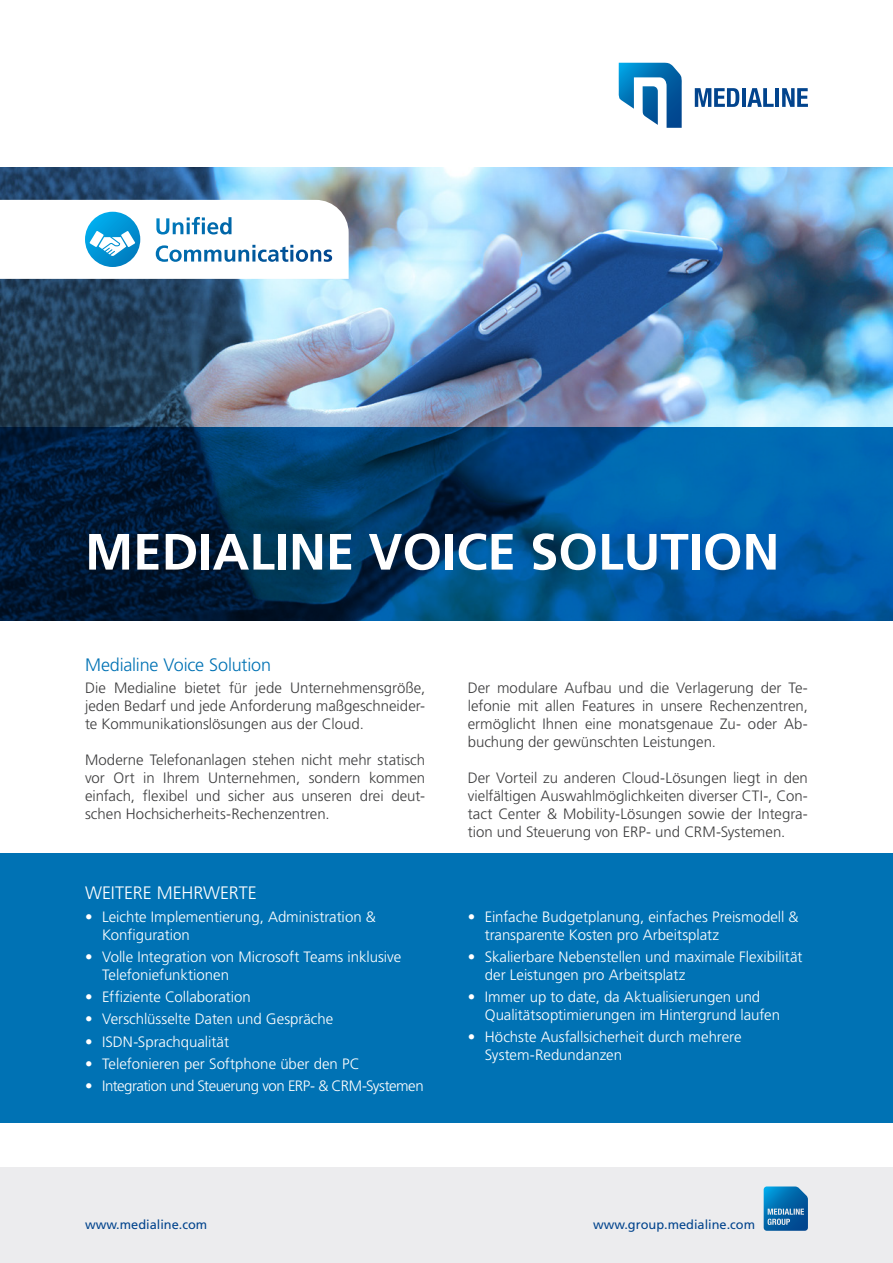
<style>
.page{position:relative;width:893px;height:1263px;background:#fff}
.page>*{position:absolute;margin:0;border:0;box-sizing:border-box;transform-origin:0 0}
._01_Data_Headline_2zeilig{font:700 51px "Frutiger LT Pro";color:#fff}
._07_Zwischenüberschrift_blau{font:300 18px "Frutiger LT Pro";letter-spacing:-.01em;color:#0072b4}
._07_Zwischenüberschrift_weiss{font:300 18px "Frutiger LT Pro";letter-spacing:-.005em;color:#fff}
._04_Data_Fließtext_grau{font:300 15px/18px "Frutiger LT Pro";color:#3e3e3f;text-align:justify}
.t1{font:300 15px/18px "Frutiger LT Pro";letter-spacing:-.005em;color:#fff}
.t2{font:300 15px "Frutiger LT Pro";letter-spacing:-.035em;color:#fff}
.t3{font:12.75px "Frutiger LT Pro";color:#02448d}
</style>
<div class="page">
<img style="left:0;top:168px;width:893px;height:259px">
<svg style="left:0;top:200px;width:349px;height:79px"></svg>
<svg style="left:0;top:427px;width:893px;height:194px;background:#004074"></svg>
<div style="left:0;top:853px;width:893px;height:270px;background:#0072b4"></div>
<div style="left:0;top:1167px;width:893px;height:96px;background:#ececee"></div>
<svg style="left:764px;top:1186px;width:44px;height:45px;background:#237ab4"></svg>
<svg style="left:695px;top:88px;width:44px;height:19px"></svg>
<hr style="left:742px;top:88px;width:4px;height:19px;background:#02448d">
<svg style="left:747px;top:88px;width:27px;height:19px"></svg>
<hr style="left:775px;top:88px;width:4px;height:19px;background:#02448d">
<svg style="left:782px;top:88px;width:26px;height:19px"></svg>
<svg style="left:618px;top:63px;width:64px;height:65px"></svg>
<p class="_01_Data_Headline_2zeilig" style="left:85px;top:521px;width:696px">MEDIALINE VOICE SOLUTION</p>
<p class="_07_Zwischenüberschrift_blau" style="left:85px;top:654px;width:188px">Medialine Voice Solution</p>
<p class="_04_Data_Fließtext_grau" style="left:85px;top:679px;width:342px">Die Medialine bietet für jede Unternehmensgröße, jeden Bedarf und jede Anforderung maßgeschneider&shy;te Kommunikationslösungen aus der Cloud.</p>
<p class="_04_Data_Fließtext_grau" style="left:85px;top:751px;width:342px">Moderne Telefonanlagen stehen nicht mehr statisch vor Ort in Ihrem Unternehmen, sondern kommen einfach, flexibel und sicher aus unseren drei deut&shy;schen Hochsicherheits-Rechenzentren.</p>
<p class="_07_Zwischenüberschrift_weiss" style="left:85px;top:883px;width:173px">WEITERE MEHRWERTE</p>
<p class="t1" style="left:102px;top:907px;width:275px;text-indent:-17px">• Leichte Implementierung, Administration &amp;<br>Konfiguration</p>
<p class="t1" style="left:102px;top:948px;width:301px;text-indent:-17px">• Volle Integration von Microsoft Teams inklusive<br>Telefoniefunktionen</p>
<p class="t1" style="left:85px;top:988px;width:167px">• Effiziente Collaboration</p>
<p class="t1" style="left:85px;top:1010px;width:250px">• Verschlüsselte Daten und Gespräche</p>
<p class="t1" style="left:85px;top:1032px;width:145px">• ISDN-Sprachqualität</p>
<p class="t1" style="left:85px;top:1055px;width:276px">• Telefonieren per Softphone über den PC</p>
<p class="t2" style="left:85px;top:1077px;width:340px">• Integration und Steuerung von ERP- &amp; CRM-Systemen</p>
<p class="_04_Data_Fließtext_grau" style="left:468px;top:679px;width:342px">Der modulare Aufbau und die Verlagerung der Te&shy;lefonie mit allen Features in unsere Rechenzentren, ermöglicht Ihnen eine monatsgenaue Zu- oder Ab&shy;buchung der gewünschten Leistungen.</p>
<p class="_04_Data_Fließtext_grau" style="left:468px;top:769px;width:342px">Der Vorteil zu anderen Cloud-Lösungen liegt in den vielfältigen Auswahlmöglichkeiten diverser CTI-, Con&shy;tact Center &amp; Mobility-Lösungen sowie der Integra&shy;tion und Steuerung von ERP- und CRM-Systemen.</p>
<p class="t1" style="left:485px;top:907px;width:315px;text-indent:-17px">• Einfache Budgetplanung, einfaches Preismodell &amp; transparente Kosten pro Arbeitsplatz</p>
<p class="t1" style="left:485px;top:948px;width:319px;text-indent:-17px">• Skalierbare Nebenstellen und maximale Flexibilität der Leistungen pro Arbeitsplatz</p>
<p class="t1" style="left:485px;top:988px;width:297px;text-indent:-17px">• Immer up to date, da Aktualisierungen und<br>Qualitätsoptimierungen im Hintergrund laufen</p>
<p class="t1" style="left:485px;top:1028px;width:258px;text-indent:-17px">• Höchste Ausfallsicherheit durch mehrere<br>System-Redundanzen</p>
<p class="t3" style="left:85px;top:1216px;width:124px">www.medialine.com</p>
<p class="t3" style="left:593px;top:1216px;width:164px">www.group.medialine.com</p>
</div>
